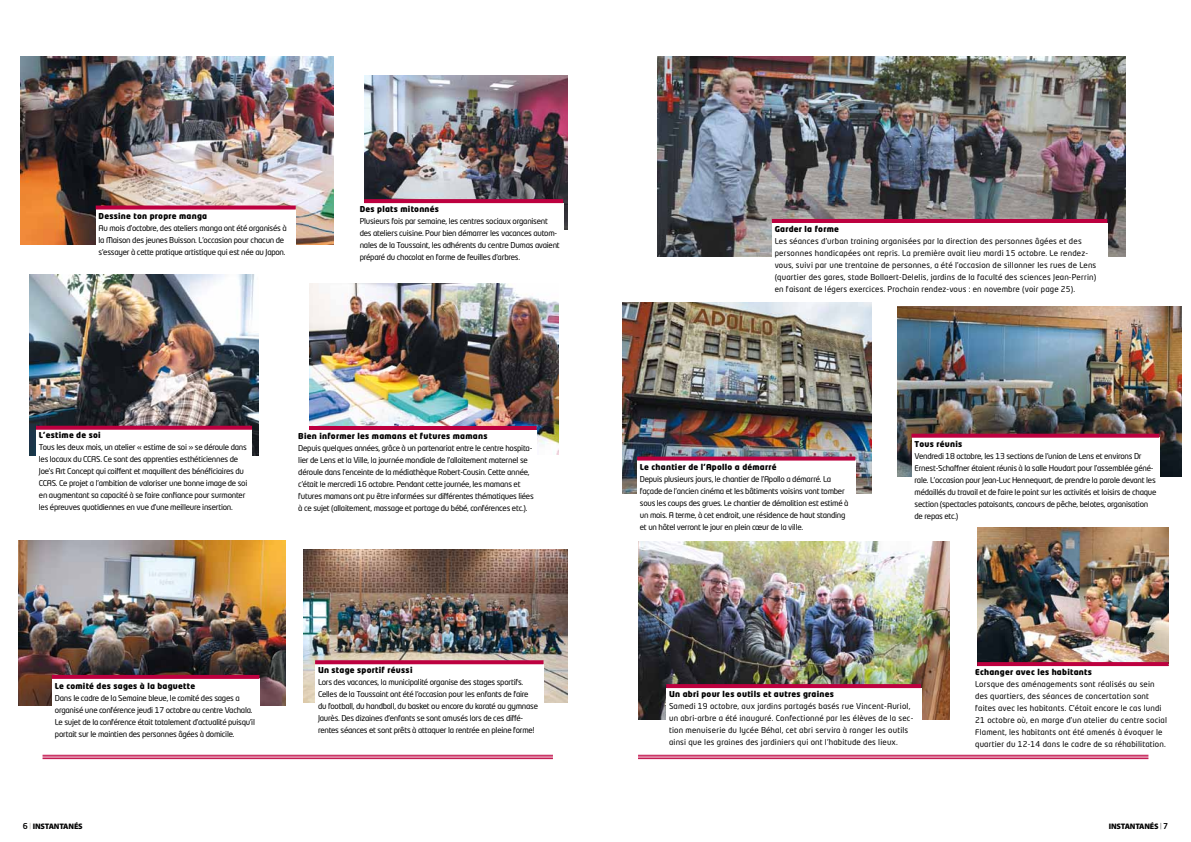
<style>
.page{position:relative;width:1191px;height:842px;background:#fff}
.page>*{position:absolute;margin:0;border:0;box-sizing:border-box;transform-origin:0 0}
.t1{font:8px/12px "Neo Tech Std";letter-spacing:-.03em;color:#000}
.t2{font:8px/12px "Neo Tech Std";letter-spacing:.02em;color:#000}
.t3{font:900 8px "Neo Tech Std";letter-spacing:.03em;color:#000}
.t4{font:900 8px "Myriad Pro";letter-spacing:-.02em;color:#000}
.s1{font-family:"Neo Tech Std";font-weight:500}
.s2{font-family:"Neo Tech Std";font-weight:300;font-size:7px;color:#7b7468}
.s3{font-family:"Neo Tech Std";font-weight:300;font-size:7px}
</style>
<div class="page">
<hr style="left:638px;top:755px;width:510px;height:1px;background:#bd003f">
<hr style="left:638px;top:757px;width:510px;height:1px;background:#bd003f">
<hr style="left:638px;top:758px;width:510px;height:1px;background:#bd003f">
<hr style="left:43px;top:755px;width:510px;height:1px;background:#bd003f">
<hr style="left:43px;top:757px;width:510px;height:1px;background:#bd003f">
<hr style="left:43px;top:758px;width:510px;height:1px;background:#bd003f">
<img style="left:20px;top:57px;width:313px;height:187px">
<img style="left:364px;top:75px;width:203px;height:154px">
<img style="left:30px;top:275px;width:228px;height:180px">
<img style="left:303px;top:549px;width:264px;height:153px">
<div style="left:96px;top:210px;width:200px;height:49px;background:#fff"></div>
<div style="left:357px;top:203px;width:206px;height:67px;background:#fff"></div>
<div style="left:36px;top:429px;width:216px;height:89px;background:#fff"></div>
<div style="left:315px;top:664px;width:228px;height:73px;background:#fff"></div>
<svg style="left:96px;top:206px;width:200px;height:4px"></svg>
<svg style="left:364px;top:199px;width:199px;height:4px"></svg>
<svg style="left:36px;top:426px;width:216px;height:4px"></svg>
<svg style="left:315px;top:660px;width:228px;height:4px"></svg>
<img style="left:18px;top:540px;width:268px;height:166px">
<img style="left:897px;top:306px;width:284px;height:171px">
<div style="left:52px;top:679px;width:207px;height:63px;background:#fff"></div>
<div style="left:911px;top:437px;width:248px;height:85px;background:#fff"></div>
<svg style="left:52px;top:675px;width:207px;height:4px"></svg>
<svg style="left:911px;top:434px;width:248px;height:4px"></svg>
<img style="left:309px;top:283px;width:249px;height:171px">
<img style="left:622px;top:303px;width:250px;height:190px">
<div style="left:295px;top:430px;width:241px;height:87px;background:#fff"></div>
<div style="left:637px;top:460px;width:218px;height:80px;background:#fff"></div>
<hr style="left:309px;top:426px;width:227px;height:4px;background:#bd003f">
<svg style="left:637px;top:457px;width:218px;height:4px"></svg>
<img style="left:977px;top:527px;width:191px;height:135px">
<img style="left:638px;top:542px;width:312px;height:177px">
<img style="left:657px;top:57px;width:468px;height:199px">
<div style="left:772px;top:223px;width:335px;height:72px;background:#fff"></div>
<div style="left:666px;top:688px;width:255px;height:61px;background:#fff"></div>
<hr style="left:772px;top:219px;width:335px;height:4px;background:#bd003f">
<svg style="left:666px;top:684px;width:255px;height:4px"></svg>
<svg style="left:977px;top:662px;width:191px;height:4px"></svg>
<p class="t3" style="left:99px;top:211px;width:110px">Dessine ton propre manga</p>
<p class="t1" style="left:99px;top:222px;width:190px">Au mois d’octobre, des ateliers manga ont été organisés à la Maison des jeunes Buisson. L’occasion pour chacun de s’essayer à cette pratique artistique qui est née au Japon.</p>
<p class="t3" style="left:360px;top:204px;width:81px">Des plats mitonnés</p>
<p class="t1" style="left:360px;top:215px;width:201px">Plusieurs fois par semaine, les centres sociaux organisent des ateliers cuisine. Pour bien démarrer les vacances autom&shy;nales de la Toussaint, les adhérents du centre Dumas avaient préparé du chocolat en forme de feuilles d’arbres.</p>
<p class="t3" style="left:39px;top:430px;width:63px">L’estime de soi</p>
<p class="t1" style="left:39px;top:441px;width:210px">Tous les deux mois, un atelier « estime de soi » se déroule dans les locaux du CCAS. Ce sont des apprenties esthéticiennes de Joe’s Art Concept qui coiffent et maquillent des bénéficiaires du CCAS. Ce projet a l’ambition de valoriser une bonne image de soi en augmentant sa capacité à se faire confiance pour surmonter les épreuves quotidiennes en vue d’une meilleure insertion.</p>
<p class="t3" style="left:298px;top:431px;width:191px">Bien informer les mamans et futures mamans</p>
<p class="t1" style="left:298px;top:442px;width:237px">Depuis quelques années, grâce à un partenariat entre le centre hospita&shy;lier de Lens et la Ville, la journée mondiale de l’allaitement maternel se déroule dans l’enceinte de la médiathèque Robert-Cousin. Cette année, c’était le mercredi 16 octobre. Pendant cette journée, les mamans et futures mamans ont pu être informées sur différentes thématiques liées à ce sujet (allaitement, massage et portage du bébé, conférences etc.).</p>
<p class="t3" style="left:55px;top:681px;width:142px">Le comité des sages à la baguette</p>
<p class="t1" style="left:55px;top:692px;width:202px">Dans le cadre de la Semaine bleue, le comité des sages a organisé une conférence jeudi 17 octobre au centre Vachala.<br>Le sujet de la conférence était totalement d’actualité puisqu’il portait sur le maintien des personnes âgées à domicile.</p>
<p class="t3" style="left:318px;top:665px;width:96px">Un stage sportif réussi</p>
<p class="t1" style="left:318px;top:676px;width:222px">Lors des vacances, la municipalité organise des stages sportifs.<br>Celles de la Toussaint ont été l'occasion pour les enfants de faire du football, du handball, du basket ou encore du karaté au gymnase Jaurès. Des dizaines d'enfants se sont amusés lors de ces diffé&shy;rentes séances et sont prêts à attaquer la rentrée en pleine forme!</p>
<p class="t3" style="left:774px;top:224px;width:66px">Garder la forme</p>
<p class="t2" style="left:774px;top:235px;width:323px">Les séances d’urban training organisées par la direction des personnes âgées et des personnes handicapées ont repris. La première avait lieu mardi 15 octobre. Le rendez&shy;vous, suivi par une trentaine de personnes, a été l’occasion de sillonner les rues de Lens (quartier des gares, stade Bollaert-Delelis, jardins de la faculté des sciences Jean-Perrin) en faisant de légers exercices. Prochain rendez-vous : en novembre (voir page 25).</p>
<p class="t3" style="left:640px;top:461px;width:138px">Le chantier de l’Apollo a démarré</p>
<p class="t1" style="left:640px;top:472px;width:210px">Depuis plusieurs jours, le chantier de l’Apollo a démarré. La façade de l’ancien cinéma et les bâtiments voisins vont tomber sous les coups des grues. Le chantier de démolition est estimé à un mois. A terme, à cet endroit, une résidence de haut standing et un hôtel verront le jour en plein cœur de la ville.</p>
<p class="t3" style="left:914px;top:439px;width:49px">Tous réunis</p>
<p class="t1" style="left:914px;top:450px;width:243px">Vendredi 18 octobre, les 13 sections de l’union de Lens et environs Dr Ernest-Schaffner étaient réunis à la salle Houdart pour l’assemblée géné&shy;rale. L’occasion pour Jean-Luc Hennequart, de prendre la parole devant les médaillés du travail et de faire le point sur les activités et loisirs de chaque section (spectacles patoisants, concours de pêche, belotes, organisation de repas etc.)</p>
<p class="t3" style="left:669px;top:689px;width:166px">Un abri pour les outils et autres graines</p>
<p class="t2" style="left:669px;top:700px;width:246px">Samedi 19 octobre, aux jardins partagés basés rue Vincent-Auriol, un abri-arbre a été inauguré. Confectionné par les élèves de la sec&shy;tion menuiserie du lycée Béhal, cet abri servira à ranger les outils ainsi que les graines des jardiniers qui ont l’habitude des lieux.</p>
<p class="t3" style="left:975px;top:667px;width:118px">Echanger avec les habitants</p>
<p class="t2" style="left:975px;top:678px;width:193px">Lorsque des aménagements sont réalisés au sein des quartiers, des séances de concertation sont faites avec les habitants. C’était encore le cas lundi 21 octobre où, en marge d’un atelier du centre social Flament, les habitants ont été amenés à évoquer le quartier du 12-14 dans le cadre de sa réhabilitation.</p>
<p class="t4" style="left:23px;top:821px;width:62px"><span class="s1">6</span> <span class="s2">|</span> INSTANTANÉS</p>
<p class="t4" style="left:1108px;top:821px;width:61px">INSTANTANÉS <span class="s3">|</span> <span class="s1">7</span></p>
</div>
